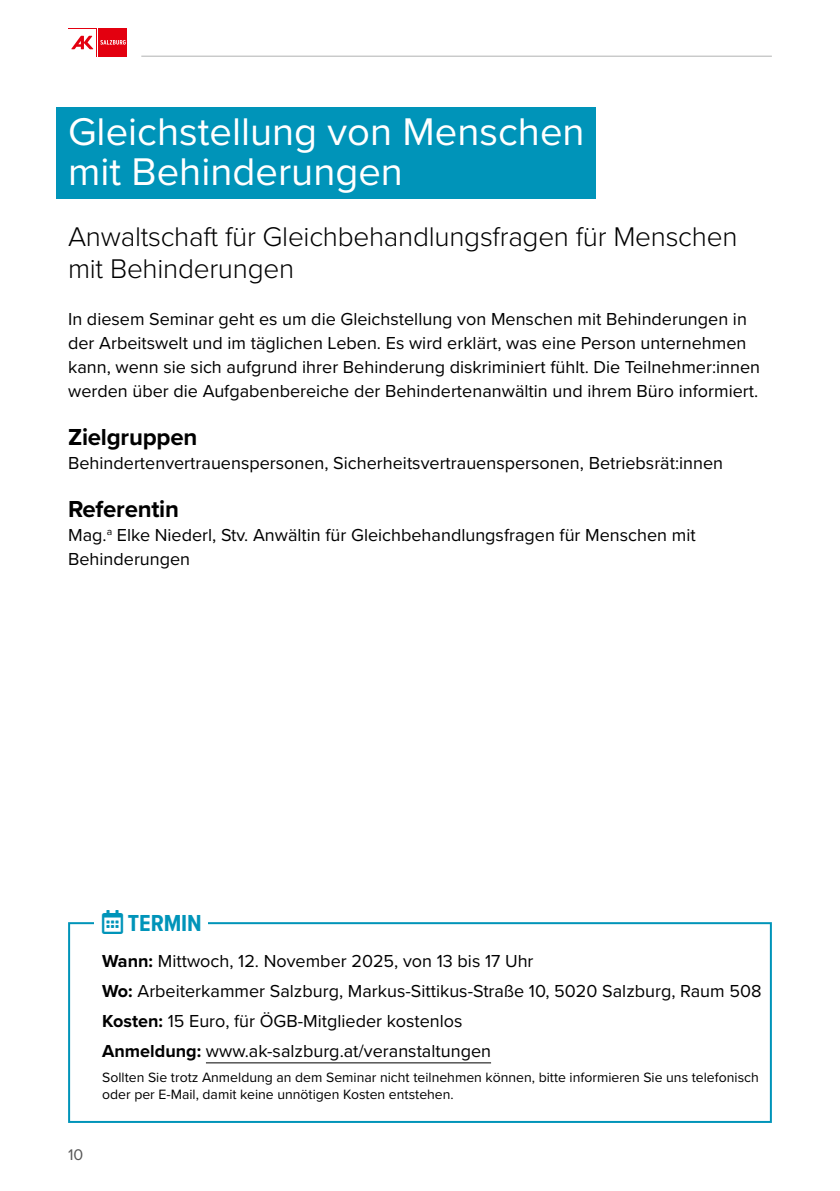
<style>
.page{position:relative;width:840px;height:1191px;background:#fff}
.page>*{position:absolute;margin:0;border:0;box-sizing:border-box;transform-origin:0 0}
.t1{font:40px/40px "Proxima Nova";color:#fff}
.t2{font:300 28px/32px "Proxima Nova";letter-spacing:-.01em;color:#000}
.t3{font:700 24px "Proxima Nova";letter-spacing:-.01em;color:#000}
.t4{font:700 24px "Proxima Nova Cond";letter-spacing:-.005em;color:#0094b9}
.t5{font:18px/24px "Proxima Nova";color:#000}
.t6{font:16px "Proxima Nova";color:#565656}
.t7{font:14px/16.8px "Proxima Nova";color:#000}
.s1{font-weight:700}
</style>
<div class="page">
<hr style="left:141px;top:56px;width:630px;height:1px;background:#b1b2b3">
<div style="left:99px;top:28px;width:28px;height:29px;background:#e3000f"></div>
<svg style="left:68px;top:28px;width:28px;height:1px"></svg>
<svg style="left:71px;top:36px;width:22px;height:13px"></svg>
<svg style="left:100px;top:40px;width:26px;height:5px"></svg>
<div style="left:57px;top:108px;width:538px;height:91px;background:#0094b9"></div>
<div style="left:68px;top:922px;width:703px;height:201px;border:2px solid #0094b9"></div>
<div style="left:94px;top:912px;width:113px;height:24px;background:#fff"></div>
<hr style="left:206px;top:1062px;width:285px;height:1px;background:#000">
<h1 class="t1" style="left:68px;top:110px;width:517px">Gleichstellung von Menschen mit Behinderungen</h1>
<h2 class="t2" style="left:68px;top:219px;width:670px">Anwaltschaft für Gleichbehandlungsfragen für Menschen mit Behinderungen</h2>
<p class="t5" style="left:68px;top:306px;width:693px">In diesem Seminar geht es um die Gleichstellung von Menschen mit Behinderungen in der Arbeitswelt und im täglichen Leben. Es wird erklärt, was eine Person unternehmen kann, wenn sie sich aufgrund ihrer Behinderung diskriminiert fühlt. Die Teilnehmer:innen werden über die Aufgabenbereiche der Behindertenanwältin und ihrem Büro informiert.</p>
<h3 class="t3" style="left:68px;top:419px;width:131px">Zielgruppen</h3>
<p class="t5" style="left:68px;top:450px;width:656px">Behindertenvertrauenspersonen, Sicherheitsvertrauenspersonen, Betriebsrät:innen</p>
<h3 class="t3" style="left:68px;top:491px;width:112px">Referentin</h3>
<p class="t5" style="left:68px;top:522px;width:628px">Mag.<sup>a</sup> Elke Niederl, Stv. Anwältin für Gleichbehandlungsfragen für Menschen mit<br>Behinderungen</p>
<p class="t6" style="left:68px;top:1142px;width:17px">10</p>
<h3 class="t4" style="left:128px;top:905px;width:75px">TERMIN</h3>
<p class="t5" style="left:102px;top:945px;width:660px;line-height:30px"><span class="s1">Wann:</span> Mittwoch, 12. November 2025, von 13 bis 17 Uhr<br><span class="s1">Wo:</span> Arbeiterkammer Salzburg, Markus-Sittikus-Straße 10, 5020 Salzburg, Raum 508<br><span class="s1">Kosten:</span> 15 Euro, für ÖGB-Mitglieder kostenlos<br><span class="s1">Anmeldung:</span> www.ak-salzburg.at/veranstaltungen</p>
<p class="t7" style="left:102px;top:1068px;width:658px">Sollten Sie trotz Anmeldung an dem Seminar nicht teilnehmen können, bitte informieren Sie uns telefonisch oder per E-Mail, damit keine unnötigen Kosten entstehen.</p>
</div>
